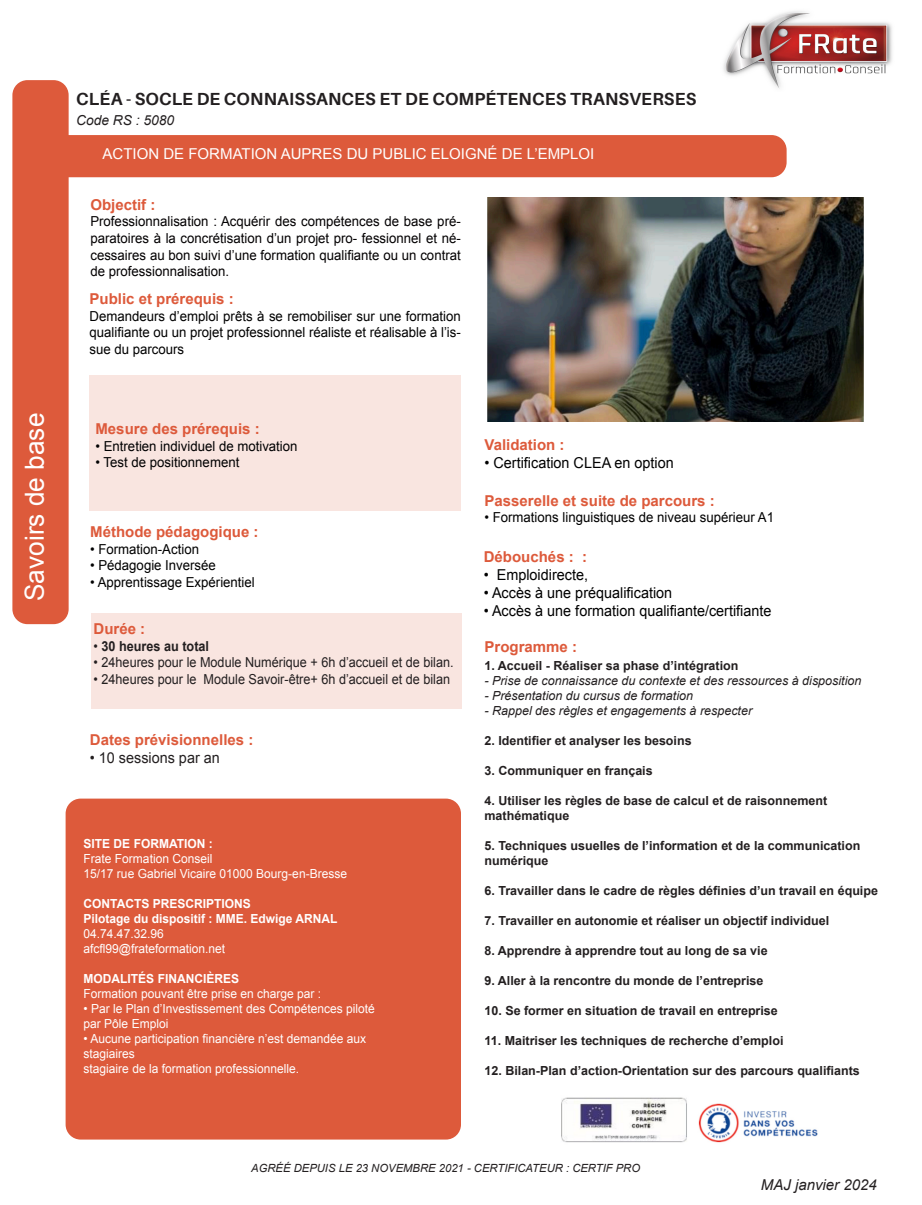
<style>
.page{position:relative;width:922px;height:1205px;background:#fff}
.page>*{position:absolute;margin:0;border:0;box-sizing:border-box;transform-origin:0 0}
.t1{font:26.25px "Arial";color:#fff}
.t2{font:700 17.5px "Aileron";letter-spacing:.01em;color:#231f20}
.t3{font:700 15px "Arial";color:#dd5a3b}
.t4{font:15px "Arial";color:#000001;scale:.96 1}
.t5{font:15px "Arial";color:#fff}
.t6{font:15px "Arial";color:#231f20;scale:.96 1}
.t7{font:italic 15px "Arial";color:#231f20}
.t8{font:13.75px/16.5px "Arial";color:#000001;text-align:justify;scale:.96 1}
.t9{font:13.75px/16.5px "Arial";color:#030102;text-align:justify;scale:.96 1}
.t10{font:13.75px "Arial";color:#231f20;scale:.92 1}
.t11{font:700 13.75px "Arial";color:#231f20;scale:.92 1}
.t12{font:italic 13.75px "Arial";color:#231f20}
.t13{font:700 12.5px "Arial";color:#231f20}
.t14{font:12.5px "Arial";color:#fff;scale:.96 1}
.t15{font:italic 12.5px "Arial";color:#231f20}
.t16{font:700 12.5px "Arial";color:#fff;scale:.96 1}
.t17{font:italic 11.25px "Arial";color:#231f20}
.s1{font-weight:400}
</style>
<div class="page">
<div style="left:12px;top:80px;width:57px;height:544px;background:#dd5a3b;border-radius:15px"></div>
<div style="left:50px;top:135px;width:736px;height:42px;background:#dd5a3b;border-radius:15px"></div>
<img style="left:723px;top:11px;width:169px;height:78px">
<div style="left:89px;top:376px;width:371px;height:135px;background:#f9e5e0"></div>
<div style="left:66px;top:798px;width:395px;height:341px;background:#dd5a3b;border-radius:15px"></div>
<div style="left:91px;top:614px;width:370px;height:95px;background:#f9e5e0"></div>
<img style="left:487px;top:197px;width:375px;height:224px">
<img style="left:561px;top:1097px;width:257px;height:46px">
<p class="t1" style="left:17px;top:601px;width:190px;rotate:-90deg">Savoirs de base</p>
<p class="t2" style="left:76px;top:89px;width:621px">CLÉA - SOCLE DE CONNAISSANCES ET DE COMPÉTENCES TRANSVERSES</p>
<p class="t12" style="left:76px;top:111px;width:99px">Code RS : 5080</p>
<p class="t5" style="left:102px;top:144px;width:493px">ACTION DE FORMATION AUPRES DU PUBLIC ELOIGNÉ DE L’EMPLOI</p>
<p class="t3" style="left:90px;top:195px;width:67px">Objectif :</p>
<p class="t9" style="left:90px;top:214px;width:387px">Professionnalisation : Acquérir des compétences de base pré&shy;paratoires à la concrétisation d’un projet pro- fessionnel et né&shy;cessaires au bon suivi d’une formation qualifiante ou un contrat de professionnalisation.</p>
<p class="t3" style="left:89px;top:289px;width:146px">Public et prérequis :</p>
<p class="t8" style="left:89px;top:308px;width:388px">Demandeurs d’emploi prêts à se remobiliser sur une formation qualifiante ou un projet professionnel réaliste et réalisable à l’is&shy;sue du parcours</p>
<p class="t3" style="left:95px;top:419px;width:166px">Mesure des prérequis :</p>
<p class="t8" style="left:95px;top:438px;width:212px">• Entretien individuel de motivation</p>
<p class="t8" style="left:95px;top:454px;width:151px">• Test de positionnement</p>
<p class="t3" style="left:90px;top:522px;width:170px">Méthode pédagogique :</p>
<p class="t8" style="left:90px;top:540px;width:115px">• Formation-Action</p>
<p class="t8" style="left:90px;top:557px;width:132px">• Pédagogie Inversée</p>
<p class="t8" style="left:90px;top:573px;width:173px">• Apprentissage Expérientiel</p>
<p class="t3" style="left:93px;top:619px;width:53px">Durée :</p>
<p class="t11" style="left:93px;top:637px;width:127px"><span class="s1">•</span> 30 heures au total</p>
<p class="t10" style="left:93px;top:653px;width:393px">• 24heures pour le Module Numérique + 6h d’accueil et de bilan.</p>
<p class="t10" style="left:93px;top:670px;width:389px">• 24heures pour le Module Savoir-être+ 6h d’accueil et de bilan</p>
<p class="t3" style="left:90px;top:730px;width:165px">Dates prévisionnelles :</p>
<p class="t6" style="left:90px;top:748px;width:137px">• 10 sessions par an</p>
<p class="t16" style="left:84px;top:835px;width:136px">SITE DE FORMATION :</p>
<p class="t14" style="left:84px;top:850px;width:136px">Frate Formation Conseil</p>
<p class="t14" style="left:84px;top:865px;width:276px">15/17 rue Gabriel Vicaire 01000 Bourg-en-Bresse</p>
<p class="t16" style="left:84px;top:895px;width:176px">CONTACTS PRESCRIPTIONS</p>
<p class="t16" style="left:84px;top:910px;width:266px">Pilotage du dispositif : MME. Edwige ARNAL</p>
<p class="t14" style="left:84px;top:925px;width:85px">04.74.47.32.96</p>
<p class="t14" style="left:84px;top:940px;width:149px">afcfl99@frateformation.net</p>
<p class="t16" style="left:84px;top:970px;width:163px">MODALITÉS FINANCIÈRES</p>
<p class="t14" style="left:84px;top:985px;width:249px">Formation pouvant être prise en charge par :</p>
<p class="t14" style="left:84px;top:1000px;width:305px">• Par le Plan d’Investissement des Compétences piloté</p>
<p class="t14" style="left:84px;top:1015px;width:90px">par Pôle Emploi</p>
<p class="t14" style="left:84px;top:1030px;width:296px">• Aucune participation financière n’est demandée aux</p>
<p class="t14" style="left:84px;top:1045px;width:55px">stagiaires</p>
<p class="t14" style="left:84px;top:1060px;width:226px">stagiaire de la formation professionnelle.</p>
<p class="t3" style="left:484px;top:435px;width:82px">Validation :</p>
<p class="t4" style="left:484px;top:453px;width:199px">• Certification CLEA en option</p>
<p class="t3" style="left:484px;top:491px;width:232px">Passerelle et suite de parcours :</p>
<p class="t8" style="left:484px;top:509px;width:303px">• Formations linguistiques de niveau supérieur A1</p>
<p class="t3" style="left:483px;top:547px;width:105px">Débouchés : :</p>
<p class="t4" style="left:483px;top:565px;width:110px">• Emploidirecte,</p>
<p class="t4" style="left:483px;top:583px;width:198px">• Accès à une préqualification</p>
<p class="t4" style="left:483px;top:601px;width:301px">• Accès à une formation qualifiante/certifiante</p>
<p class="t3" style="left:484px;top:637px;width:94px">Programme :</p>
<p class="t13" style="left:484px;top:657px;width:255px">1. Accueil - Réaliser sa phase d’intégration</p>
<p class="t15" style="left:484px;top:672px;width:378px">- Prise de connaissance du contexte et des ressources à disposition</p>
<p class="t15" style="left:484px;top:687px;width:210px">- Présentation du cursus de formation</p>
<p class="t15" style="left:484px;top:702px;width:269px">- Rappel des règles et engagements à respecter</p>
<p class="t13" style="left:484px;top:732px;width:209px">2. Identifier et analyser les besoins</p>
<p class="t13" style="left:484px;top:762px;width:170px">3. Communiquer en français</p>
<p class="t13" style="left:484px;top:792px;width:344px">4. Utiliser les règles de base de calcul et de raisonnement</p>
<p class="t13" style="left:484px;top:807px;width:86px">mathématique</p>
<p class="t13" style="left:484px;top:837px;width:377px">5. Techniques usuelles de l’information et de la communication</p>
<p class="t13" style="left:484px;top:852px;width:65px">numérique</p>
<p class="t13" style="left:484px;top:882px;width:395px">6. Travailler dans le cadre de règles définies d’un travail en équipe</p>
<p class="t13" style="left:484px;top:912px;width:346px">7. Travailler en autonomie et réaliser un objectif individuel</p>
<p class="t13" style="left:484px;top:942px;width:284px">8. Apprendre à apprendre tout au long de sa vie</p>
<p class="t13" style="left:484px;top:972px;width:280px">9. Aller à la rencontre du monde de l’entreprise</p>
<p class="t13" style="left:484px;top:1002px;width:295px">10. Se former en situation de travail en entreprise</p>
<p class="t13" style="left:484px;top:1032px;width:300px">11. Maitriser les techniques de recherche d’emploi</p>
<p class="t13" style="left:484px;top:1062px;width:377px">12. Bilan-Plan d’action-Orientation sur des parcours qualifiants</p>
<p class="t17" style="left:251px;top:1160px;width:390px">AGRÉÉ DEPUIS LE 23 NOVEMBRE 2021 - CERTIFICATEUR : CERTIF PRO</p>
<p class="t7" style="left:760px;top:1175px;width:117px">MAJ janvier 2024</p>
</div>
